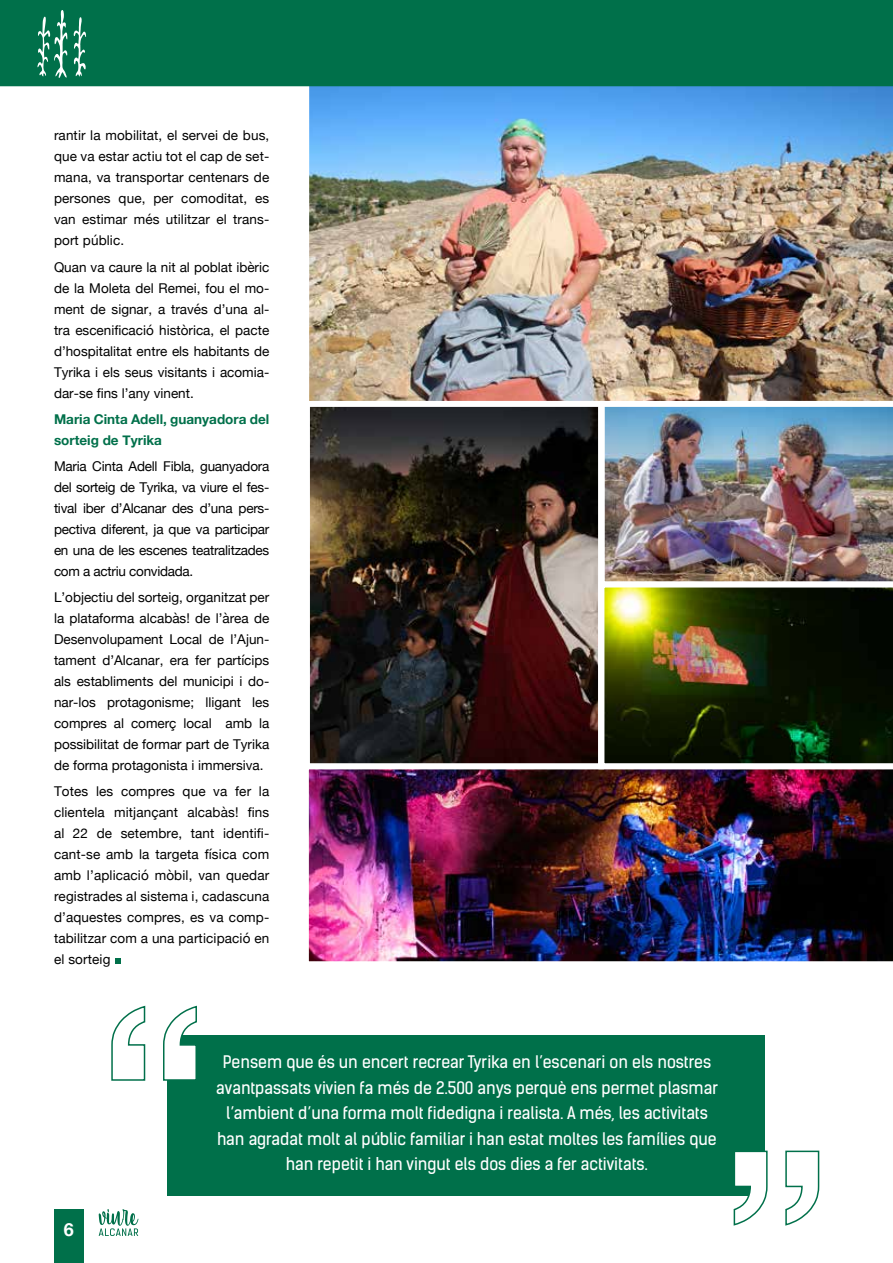
<style>
.page{position:relative;width:893px;height:1263px;background:#fff}
.page>*{position:absolute;margin:0;border:0;box-sizing:border-box;transform-origin:0 0}
.t1{font:52.5px "Helvetica Neue";color:#00704a}
.t2{font:700 18px "Helvetica Neue";color:#fff}
.t3{font:16.5px/25.5px "Kelson Sans";color:#fff;text-align:center}
.t4{font:13.5px/21px "Helvetica Neue";color:#000;text-align:justify}
.t5{font:700 13.5px/21px "Helvetica Neue";color:#00704a}
</style>
<div class="page">
<svg style="left:99px;top:1209px;width:39px;height:27px"></svg>
<div style="left:54px;top:1209px;width:30px;height:54px;background:#00704a"></div>
<div style="left:167px;top:1036px;width:598px;height:160px;background:#00704a"></div>
<svg style="left:111px;top:1005px;width:87px;height:76px"></svg>
<svg style="left:733px;top:1150px;width:87px;height:76px"></svg>
<img style="left:311px;top:407px;width:286px;height:355px">
<img style="left:604px;top:407px;width:289px;height:174px">
<img style="left:308px;top:769px;width:585px;height:193px">
<div style="left:304px;top:400px;width:300px;height:369px;border:6px solid #fff"></div>
<img style="left:598px;top:581px;width:295px;height:188px">
<img style="left:303px;top:86px;width:590px;height:321px">
<div style="left:0;top:0;width:893px;height:86px;background:#00704a"></div>
<p class="t4" style="left:54px;top:126px;width:217px">rantir la mobilitat, el servei de bus, que va estar actiu tot el cap de set&shy;mana, va transportar centenars de persones que, per comoditat, es van estimar més utilitzar el trans&shy;port públic.</p>
<p class="t4" style="left:54px;top:257px;width:217px">Quan va caure la nit al poblat ibèric de la Moleta del Remei, fou el mo&shy;ment de signar, a través d’una al&shy;tra escenificació històrica, el pacte d’hospitalitat entre els habitants de Tyrika i els seus visitants i acomia&shy;dar-se fins l’any vinent.</p>
<p class="t5" style="left:54px;top:409px;width:217px">Maria Cinta Adell, guanyadora del sorteig de Tyrika</p>
<p class="t4" style="left:54px;top:456px;width:217px">Maria Cinta Adell Fibla, guanyadora del sorteig de Tyrika, va viure el fes&shy;tival iber d’Alcanar des d’una pers&shy;pectiva diferent, ja que va participar en una de les escenes teatralitzades com a actriu convidada.</p>
<p class="t4" style="left:54px;top:587px;width:217px">L’objectiu del sorteig, organitzat per la plataforma alcabàs! de l’àrea de Desenvolupament Local de l’Ajun&shy;tament d’Alcanar, era fer partícips als establiments del municipi i do&shy;nar-los protagonisme; lligant les compres al comerç local amb la possibilitat de formar part de Tyrika de forma protagonista i immersiva.</p>
<p class="t4" style="left:54px;top:782px;width:217px">Totes les compres que va fer la clientela mitjançant alcabàs! fins al 22 de setembre, tant identifi&shy;cant-se amb la targeta física com amb l’aplicació mòbil, van quedar registrades al sistema i, cadascuna d’aquestes compres, es va comp&shy;tabilitzar com a una participació en el sorteig</p>
<h1 class="t1" style="left:111px;top:907px;width:16px">.</h1>
<h2 class="t2" style="left:64px;top:1215px;width:12px">6</h2>
<p class="t3" style="left:216px;top:1049px;width:503px">Pensem que és un encert recrear Tyrika en l’escenari on els nostres avantpassats vivien fa més de 2.500 anys perquè ens permet plasmar l’ambient d’una forma molt fidedigna i realista. A més, les activitats han agradat molt al públic familiar i han estat moltes les famílies que han repetit i han vingut els dos dies a fer activitats.</p>
</div>
